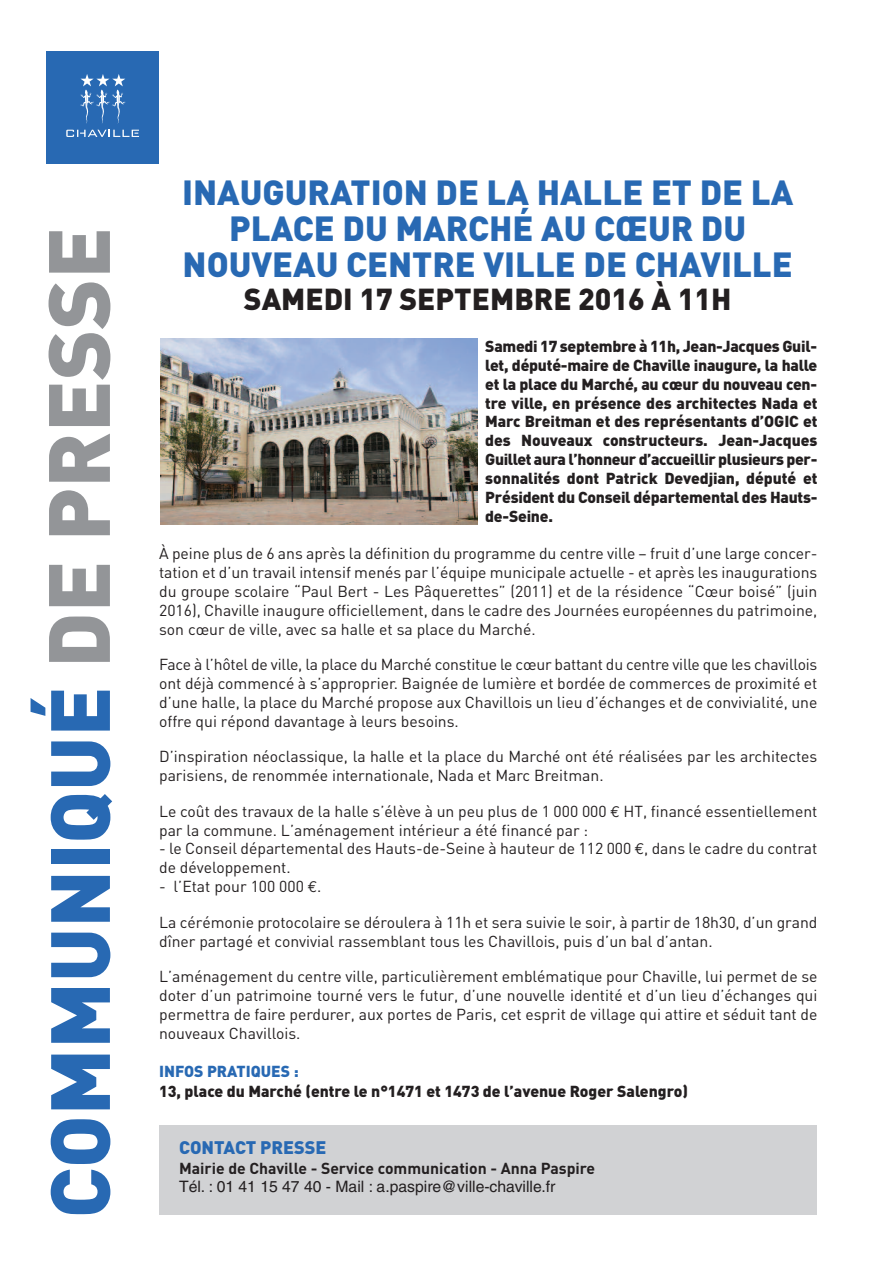
<style>
.page{position:relative;width:893px;height:1263px;background:#fff}
.page>*{position:absolute;margin:0;border:0;box-sizing:border-box;transform-origin:0 0}
.t1{font:900 82.5px "DIN";color:#2869b3}
.t2{font:900 34.5px/36px "DIN";color:#2869b3;text-align:center}
.t3{font:900 30px "DIN";color:#231f20}
.t4{font:900 18px "DIN";color:#2869b3}
.t5{font:15.75px/18.9px "DIN";color:#231f20}
.t6{font:900 15.75px/18.9px "DIN";letter-spacing:-.015em;color:#231f20;text-align:justify}
.t7{font:700 15.75px "DIN";color:#231f20}
.t8{font:15.75px "Helvetica";color:#231f20}
.t9{font:900 15.75px "DIN";color:#2869b3}
.s1{font-size:85.5px;color:#939598}
.s2{font-family:"Euro Mono"}
</style>
<div class="page">
<div style="left:159px;top:1125px;width:657px;height:90px;background:#d1d2d4"></div>
<div style="left:46px;top:51px;width:113px;height:113px;background:#2869b3"></div>
<svg style="left:80px;top:74px;width:46px;height:50px"></svg>
<svg style="left:66px;top:130px;width:73px;height:7px"></svg>
<img style="left:161px;top:338px;width:317px;height:186px">
<h1 class="t1" style="left:33px;top:1218px;width:993px;rotate:-90deg">COMMUNIQUÉ <span class="s1">DE PRESSE</span></h1>
<h2 class="t2" style="left:182px;top:175px;width:613px">INAUGURATION DE LA HALLE ET DE LA<br>PLACE DU MARCHÉ AU CŒUR DU<br>NOUVEAU CENTRE VILLE DE CHAVILLE</h2>
<h3 class="t3" style="left:244px;top:282px;width:489px">SAMEDI 17 SEPTEMBRE 2016 À 11H</h3>
<p class="t6" style="left:485px;top:337px;width:334px">Samedi 17 septembre à 11h, Jean-Jacques Guil&shy;let, député-maire de Chaville inaugure, la halle et la place du Marché, au cœur du nouveau cen&shy;tre ville, en présence des architectes Nada et Marc Breitman et des représentants d’OGIC et des Nouveaux constructeurs. Jean-Jacques Guillet aura l’honneur d’accueillir plusieurs per&shy;sonnalités dont Patrick Devedjian, député et Président du Conseil départemental des Hauts&shy;de-Seine.</p>
<p class="t5" style="left:159px;top:544px;width:660px;text-align:justify">À peine plus de 6 ans après la définition du programme du centre ville – fruit d’une large concer&shy;tation et d’un travail intensif menés par l’équipe municipale actuelle - et après les inaugurations du groupe scolaire “Paul Bert - Les Pâquerettes” (2011) et de la résidence “Cœur boisé” (juin 2016), Chaville inaugure officiellement, dans le cadre des Journées européennes du patrimoine, son cœur de ville, avec sa halle et sa place du Marché.</p>
<p class="t5" style="left:159px;top:655px;width:660px;text-align:justify">Face à l’hôtel de ville, la place du Marché constitue le cœur battant du centre ville que les chavillois ont déjà commencé à s’approprier. Baignée de lumière et bordée de commerces de proximité et d’une halle, la place du Marché propose aux Chavillois un lieu d’échanges et de convivialité, une offre qui répond davantage à leurs besoins.</p>
<p class="t5" style="left:159px;top:747px;width:660px">D’inspiration néoclassique, la halle et la place du Marché ont été réalisées par les architectes parisiens, de renommée internationale, Nada et Marc Breitman.</p>
<p class="t5" style="left:159px;top:802px;width:660px">Le coût des travaux de la halle s’élève à un peu plus de 1 000 000 <span class="s2">€</span> HT, financé essentiellement par la commune. L’aménagement intérieur a été financé par :</p>
<p class="t5" style="left:159px;top:839px;width:660px">- le Conseil départemental des Hauts-de-Seine à hauteur de 112 000 <span class="s2">€</span>, dans le cadre du contrat de développement.</p>
<p class="t5" style="left:159px;top:877px;width:164px">- l’Etat pour 100 000 <span class="s2">€</span>.</p>
<p class="t5" style="left:159px;top:913px;width:660px">La cérémonie protocolaire se déroulera à 11h et sera suivie le soir, à partir de 18h30, d’un grand dîner partagé et convivial rassemblant tous les Chavillois, puis d’un bal d’antan.</p>
<p class="t5" style="left:159px;top:967px;width:660px;text-align:justify">L’aménagement du centre ville, particulièrement emblématique pour Chaville, lui permet de se doter d’un patrimoine tourné vers le futur, d’une nouvelle identité et d’un lieu d’échanges qui permettra de faire perdurer, aux portes de Paris, cet esprit de village qui attire et séduit tant de nouveaux Chavillois.</p>
<p class="t9" style="left:159px;top:1062px;width:141px">INFOS PRATIQUES :</p>
<p class="t6" style="left:159px;top:1082px;width:530px">13, place du Marché (entre le n°1471 et 1473 de l’avenue Roger Salengro)</p>
<p class="t4" style="left:179px;top:1137px;width:149px">CONTACT PRESSE</p>
<p class="t7" style="left:179px;top:1160px;width:418px">Mairie de Chaville - Service communication - Anna Paspire</p>
<p class="t8" style="left:179px;top:1181px;width:378px">Tél. : 01 41 15 47 40 - Mail : a.paspire@ville-chaville.fr</p>
</div>
